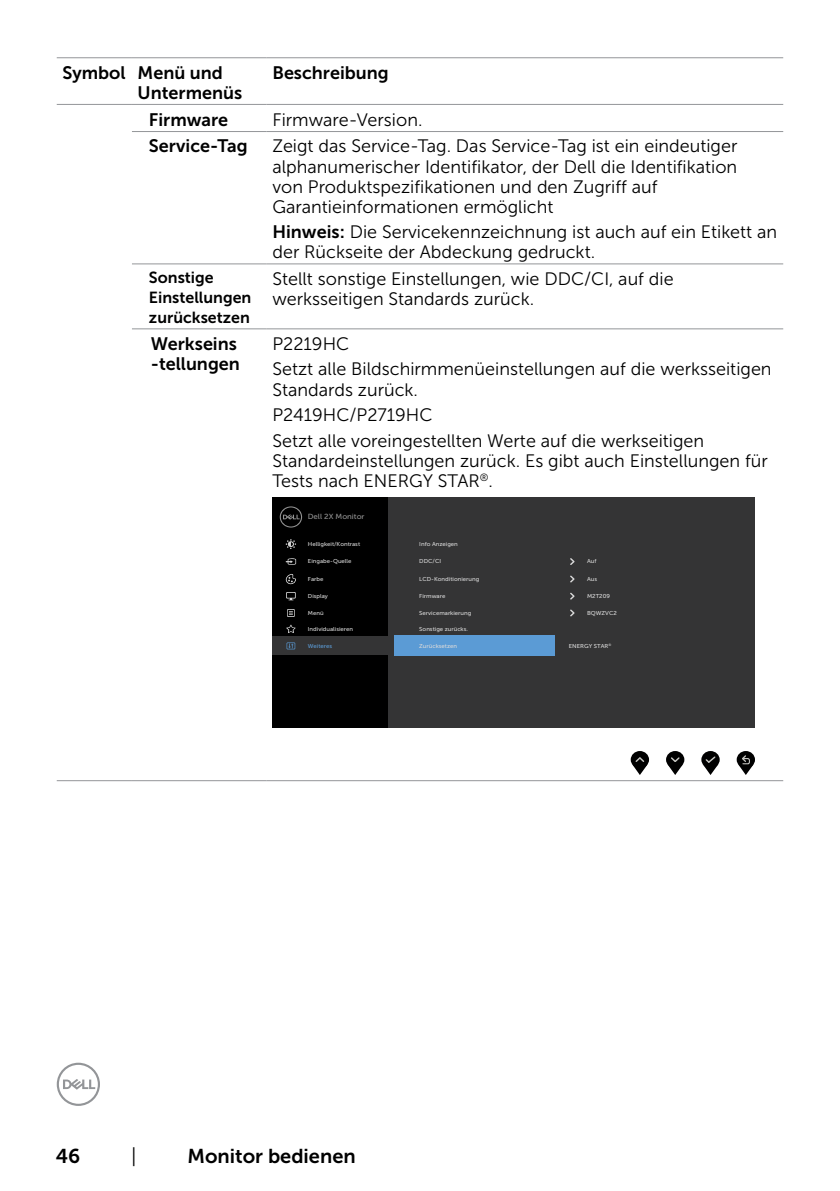
<style>
.page{position:relative;width:840px;height:1191px;background:#fff}
.page>*{position:absolute;margin:0;border:0;box-sizing:border-box;transform-origin:0 0}
.t1{font:20px "Museo Sans For Dell 700";color:#000}
.t2{font:20px "Museo Sans For Dell 300";color:#000}
.Table_Paragraph{font:18px/20px "Museo Sans For Dell 300";color:#000}
.Table_Head{font:18px/20px "Museo Sans For Dell 700";color:#000}
.Table_Paragraph-Inde{font:18px "Museo Sans For Dell 700";color:#000}
.Table_Paragraph-2{font:18px "Museo Sans For Dell 700";color:#000}
.內文{font:18px "Museo Sans For Dell 700";color:#000}
.Table_Paragraph-Inde-2{font:16px/20px "Museo Sans For Dell 700";color:#000}
.t3{font:7.4px "Museo Sans For Dell 500";color:#939393;scale:1.06 1}
.t4{font:5.6px "Museo Sans For Dell 500";color:#d9d9d9;scale:1.06 1}
.t5{font:5.6px "Museo Sans For Dell 500";color:#5b9bd5;scale:1.06 1}
.s1{font-family:"Museo Sans For Dell 700"}
</style>
<div class="page">
<svg style="left:57px;top:1062px;width:43px;height:44px"></svg>
<hr style="left:57px;top:104px;width:75px;height:1px;background:#939598">
<hr style="left:132px;top:104px;width:134px;height:1px;background:#939598">
<hr style="left:266px;top:104px;width:516px;height:1px;background:#939598">
<hr style="left:57px;top:57px;width:75px;height:1px;background:#939598">
<hr style="left:132px;top:57px;width:134px;height:1px;background:#939598">
<hr style="left:266px;top:57px;width:516px;height:1px;background:#939598">
<hr style="left:132px;top:131px;width:134px;height:1px;background:#939598">
<hr style="left:266px;top:131px;width:516px;height:1px;background:#939598">
<hr style="left:132px;top:263px;width:134px;height:1px;background:#939598">
<hr style="left:266px;top:263px;width:516px;height:1px;background:#939598">
<hr style="left:132px;top:328px;width:134px;height:1px;background:#939598">
<hr style="left:266px;top:328px;width:516px;height:1px;background:#939598">
<hr style="left:57px;top:780px;width:75px;height:1px;background:#939598">
<hr style="left:132px;top:780px;width:134px;height:1px;background:#939598">
<hr style="left:266px;top:780px;width:516px;height:1px;background:#939598">
<div style="left:272px;top:497px;width:482px;height:231px;background:#343435"></div>
<div style="left:272px;top:497px;width:116px;height:231px;background:#000"></div>
<div style="left:272px;top:637px;width:118px;height:18px;background:#343435"></div>
<svg style="left:279px;top:506px;width:23px;height:21px"></svg>
<svg style="left:285px;top:558px;width:11px;height:7px"></svg>
<svg style="left:285px;top:574px;width:11px;height:10px"></svg>
<svg style="left:286px;top:624px;width:10px;height:9px"></svg>
<svg style="left:286px;top:592px;width:9px;height:6px"></svg>
<div style="left:287px;top:593px;width:8px;height:5px;background:#000"></div>
<svg style="left:287px;top:609px;width:7px;height:8px"></svg>
<div style="left:287px;top:610px;width:7px;height:6px;background:#000"></div>
<svg style="left:289px;top:611px;width:4px;height:4px"></svg>
<svg style="left:286px;top:642px;width:9px;height:7px"></svg>
<svg style="left:287px;top:643px;width:7px;height:6px"></svg>
<svg style="left:288px;top:643px;width:5px;height:5px"></svg>
<svg style="left:285px;top:539px;width:11px;height:10px"></svg>
<svg style="left:570px;top:575px;width:4px;height:7px"></svg>
<svg style="left:570px;top:592px;width:4px;height:8px"></svg>
<svg style="left:570px;top:558px;width:4px;height:7px"></svg>
<svg style="left:570px;top:609px;width:4px;height:7px"></svg>
<div style="left:394px;top:636px;width:161px;height:20px;background:#5b9bd5"></div>
<div style="left:630px;top:751px;width:18px;height:17px;background:#000;border-radius:50%"></div>
<svg style="left:632px;top:757px;width:15px;height:18px"></svg>
<svg style="left:665px;top:751px;width:19px;height:17px"></svg>
<svg style="left:667px;top:757px;width:15px;height:18px"></svg>
<div style="left:701px;top:751px;width:18px;height:17px;background:#000;border-radius:50%"></div>
<svg style="left:703px;top:756px;width:14px;height:19px"></svg>
<svg style="left:736px;top:751px;width:18px;height:17px"></svg>
<svg style="left:738px;top:755px;width:14px;height:20px"></svg>
<p class="內文" style="left:62px;top:62px;width:65px">Symbol</p>
<p class="Table_Head" style="left:137px;top:62px;width:106px">Menü und<br>Untermenüs</p>
<p class="Table_Head" style="left:272px;top:62px;width:118px">Beschreibung</p>
<p class="Table_Paragraph-Inde" style="left:149px;top:110px;width:81px">Firmware</p>
<p class="Table_Paragraph" style="left:272px;top:110px;width:151px">Firmware-Version.</p>
<p class="Table_Paragraph-Inde" style="left:149px;top:136px;width:100px">Service-Tag</p>
<p class="Table_Paragraph" style="left:272px;top:136px;width:466px">Zeigt das Service-Tag. Das Service-Tag ist ein eindeutiger alphanumerischer Identifikator, der Dell die Identifikation von Produktspezifikationen und den Zugriff auf Garantieinformationen ermöglicht</p>
<p class="Table_Paragraph" style="left:272px;top:222px;width:506px"><span class="s1">Hinweis:</span> Die Servicekennzeichnung ist auch auf ein Etikett an der Rückseite der Abdeckung gedruckt.</p>
<p class="Table_Paragraph-Inde-2" style="left:149px;top:268px;width:66px">Sonstige</p>
<p class="Table_Paragraph-Inde-2" style="left:149px;top:288px;width:104px">Einstellungen zurücksetzen</p>
<p class="Table_Paragraph" style="left:272px;top:269px;width:402px">Stellt sonstige Einstellungen, wie DDC/CI, auf die werksseitigen Standards zurück.</p>
<p class="Table_Paragraph-2" style="left:151px;top:333px;width:88px">Werkseins</p>
<p class="Table_Paragraph-2" style="left:151px;top:353px;width:91px">-tellungen</p>
<p class="Table_Paragraph" style="left:272px;top:334px;width:78px">P2219HC</p>
<p class="Table_Paragraph" style="left:272px;top:359px;width:500px">Setzt alle Bildschirmmenüeinstellungen auf die werksseitigen<br>Standards zurück.</p>
<p class="Table_Paragraph" style="left:272px;top:405px;width:162px">P2419HC/P2719HC</p>
<p class="Table_Paragraph" style="left:272px;top:431px;width:496px">Setzt alle voreingestellten Werte auf die werkseitigen<br>Standardeinstellungen zurück. Es gibt auch Einstellungen für<br>Tests nach ENERGY STAR<sup>®</sup>.</p>
<p class="t3" style="left:308px;top:513px;width:55px">Dell 2X Monitor</p>
<p class="t4" style="left:308px;top:558px;width:43px">Eingabe-Quelle</p>
<p class="t4" style="left:308px;top:576px;width:16px">Farbe</p>
<p class="t4" style="left:308px;top:541px;width:51px">Helligkeit/Kontrast</p>
<p class="t4" style="left:419px;top:541px;width:38px">Info Anzeigen</p>
<p class="t4" style="left:419px;top:558px;width:22px">DDC/CI</p>
<p class="t4" style="left:419px;top:593px;width:26px">Firmware</p>
<p class="t4" style="left:419px;top:610px;width:51px">Servicemarkierung</p>
<p class="t4" style="left:586px;top:558px;width:10px">Auf</p>
<p class="t4" style="left:419px;top:576px;width:58px">LCD-Konditionierung</p>
<p class="t4" style="left:586px;top:576px;width:11px">Aus</p>
<p class="t4" style="left:586px;top:593px;width:23px">M2T209</p>
<p class="t4" style="left:308px;top:593px;width:20px">Display</p>
<p class="t4" style="left:308px;top:610px;width:16px">Menü</p>
<p class="t5" style="left:308px;top:643px;width:24px">Weiteres</p>
<p class="t4" style="left:586px;top:610px;width:30px">BQWZVC2</p>
<p class="t4" style="left:419px;top:625px;width:47px">Sonstige zurücks.</p>
<p class="t4" style="left:308px;top:625px;width:44px">Individualisieren</p>
<p class="t4" style="left:568px;top:643px;width:41px">ENERGY STAR<sup>®</sup></p>
<p class="t4" style="left:419px;top:643px;width:37px">Zurücksetzen</p>
<p class="t1" style="left:56px;top:1144px;width:26px">46</p>
<p class="t2" style="left:131px;top:1145px;width:7px">|</p>
<p class="t1" style="left:187px;top:1144px;width:169px">Monitor bedienen</p>
</div>
